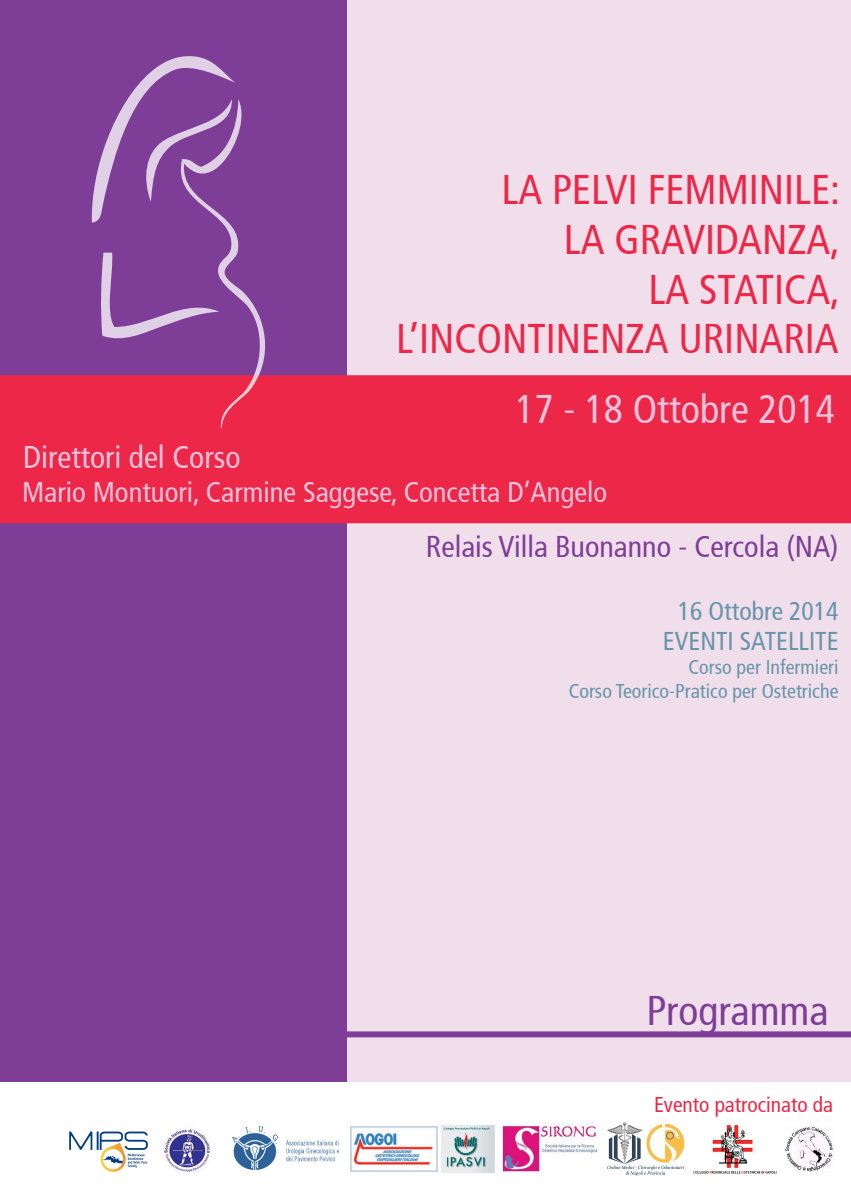
<style>
.page{position:relative;width:851px;height:1191px;background:#fff}
.page>*{position:absolute;margin:0;border:0;box-sizing:border-box;transform-origin:0 0}
.t1{font:condensed 41.4px/49.6px "Frutiger";color:#ed2748;text-align:right}
.t2{font:condensed 41.4px "Frutiger";color:#7e3e98}
.t3{font:condensed 40px "Frutiger";color:#e9c4dc}
.t4{font:condensed 31.4px "Frutiger";color:#e9c4dc}
.t5{font:condensed 30px "Frutiger";color:#7e3e98}
.t6{font:condensed 28.6px "Frutiger";color:#e9c4dc}
.t7{font:condensed 25.6px/30.8px "Frutiger";color:#6595aa;text-align:center}
.t8{font:condensed 21.4px "Frutiger";color:#ed2748}
.t9{font:condensed 20px/24px "Frutiger";color:#6595aa;text-align:right}
</style>
<div class="page">
<div style="left:339px;top:0;width:511px;height:1191px;background:#f1deeb"></div>
<div style="left:300px;top:1031px;width:550px;height:6px;background:#7e3e98"></div>
<div style="left:0;top:0;width:346px;height:1191px;background:#7e3e98"></div>
<div style="left:0;top:375px;width:850px;height:148px;background:#ed2748"></div>
<svg style="left:92px;top:56px;width:173px;height:372px"></svg>
<div style="left:0;top:1082px;width:850px;height:109px;background:#fff"></div>
<img style="left:231px;top:1126px;width:108px;height:44px">
<img style="left:785px;top:1126px;width:48px;height:46px">
<img style="left:442px;top:1125px;width:53px;height:47px">
<img style="left:692px;top:1122px;width:85px;height:52px">
<img style="left:502px;top:1123px;width:96px;height:50px">
<img style="left:607px;top:1122px;width:77px;height:53px">
<img style="left:351px;top:1126px;width:86px;height:45px">
<img style="left:164px;top:1127px;width:48px;height:47px">
<img style="left:69px;top:1131px;width:79px;height:41px">
<p class="t1" style="left:396px;top:165px;width:445px">LA PELVI FEMMINILE:<br>LA GRAVIDANZA,<br>LA STATICA,<br>L’INCONTINENZA URINARIA</p>
<p class="t3" style="left:515px;top:385px;width:321px">17 - 18 Ottobre 2014</p>
<p class="t4" style="left:23px;top:438px;width:219px">Direttori del Corso</p>
<p class="t6" style="left:22px;top:475px;width:586px">Mario Montuori, Carmine Saggese, Concetta D’Angelo</p>
<p class="t5" style="left:426px;top:529px;width:414px">Relais Villa Buonanno - Cercola (NA)</p>
<p class="t7" style="left:662px;top:595px;width:177px">16 Ottobre 2014<br>EVENTI SATELLITE</p>
<p class="t9" style="left:568px;top:655px;width:271px">Corso per Infermieri<br>Corso Teorico-Pratico per Ostetriche</p>
<p class="t2" style="left:646px;top:987px;width:184px">Programma</p>
<p class="t8" style="left:654px;top:1091px;width:180px">Evento patrocinato da</p>
</div>
